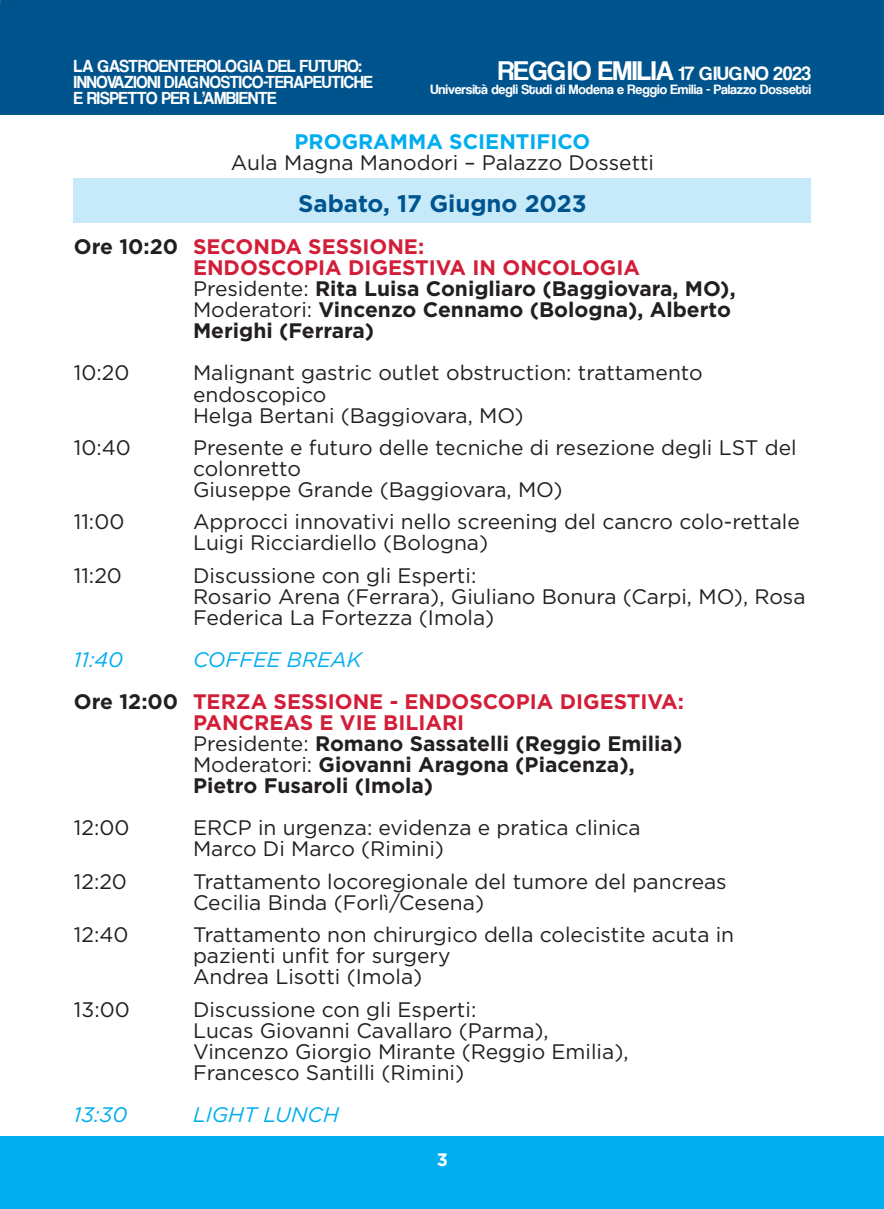
<style>
.page{position:relative;width:884px;height:1209px;background:#fff}
.page>*{position:absolute;margin:0;border:0;box-sizing:border-box;transform-origin:0 0}
.t1{font:27.8px "Coolvetica Rg";color:#fff}
.t2{font:700 24px "Gotham";color:#00548e}
.t3{font:21px/21px "Gotham";color:#231f20}
.t4{font:700 21px/21px "Gotham";color:#231f20}
.t5{font:700 21px/42px "Gotham";color:#d21e39}
.t6{font:700 21px "Gotham";color:#00aeef}
.t7{font:italic 21px "Gotham";color:#00aeef}
.t8{font:18px/16px "Coolvetica Rg";color:#fff;scale:.95 1}
.t9{font:700 18px "Gotham";color:#fff}
.t10{font:14px "Coolvetica Rg";color:#fff}
.s1{font-size:20px}
.s2{color:#d21e39}
.s3{font-weight:400}
.s4{font-weight:400;font-style:italic;color:#00aeef}
.s5{color:#231f20}
</style>
<div class="page">
<div style="left:17px;top:0;width:867px;height:115px;background:#00548e"></div>
<div style="left:17px;top:1136px;width:867px;height:72px;background:#00aeef"></div>
<div style="left:0;top:1136px;width:17px;height:72px;background:#00aeef"></div>
<div style="left:0;top:0;width:17px;height:115px;background:#00548e"></div>
<div style="left:74px;top:178px;width:737px;height:45px;background:#c6eafa"></div>
<p class="t8" style="left:74px;top:58px;width:316px">LA GASTROENTEROLOGIA DEL FUTURO:<br>INNOVAZIONI DIAGNOSTICO-TERAPEUTICHE<br>E RISPETTO PER L’AMBIENTE</p>
<h1 class="t1" style="left:498px;top:54px;width:314px">REGGIO EMILIA <span class="s1">17 GIUGNO 2023</span></h1>
<p class="t10" style="left:430px;top:81px;width:382px">Università degli Studi di Modena e Reggio Emilia - Palazzo Dossetti</p>
<p class="t6" style="left:295px;top:128px;width:297px">PROGRAMMA SCIENTIFICO</p>
<p class="t3" style="left:231px;top:152px;width:425px">Aula Magna Manodori – Palazzo Dossetti</p>
<p class="t2" style="left:298px;top:188px;width:290px">Sabato, 17 Giugno 2023</p>
<p class="t4" style="left:193px;top:236px;width:544px;text-indent:-119px">Ore 10:20 <span class="s2">SECONDA SESSIONE:<br>ENDOSCOPIA DIGESTIVA IN ONCOLOGIA </span><span class="s3">Presidente:</span> Rita Luisa Conigliaro (Baggiovara, MO), <span class="s3">Moderatori:</span> Vincenzo Cennamo (Bologna), Alberto Merighi (Ferrara)</p>
<p class="t3" style="left:74px;top:362px;width:57px">10:20</p>
<p class="t3" style="left:193px;top:362px;width:511px">Malignant gastric outlet obstruction: trattamento endoscopico<br>Helga Bertani (Baggiovara, MO)</p>
<p class="t3" style="left:74px;top:436px;width:58px">10:40</p>
<p class="t3" style="left:193px;top:436px;width:605px">Presente e futuro delle tecniche di resezione degli LST del colonretto<br>Giuseppe Grande (Baggiovara, MO)</p>
<p class="t3" style="left:74px;top:511px;width:52px">11:00</p>
<p class="t3" style="left:193px;top:511px;width:608px">Approcci innovativi nello screening del cancro colo-rettale<br>Luigi Ricciardiello (Bologna)</p>
<p class="t3" style="left:74px;top:564px;width:49px">11:20</p>
<p class="t3" style="left:193px;top:564px;width:614px">Discussione con gli Esperti:<br>Rosario Arena (Ferrara), Giuliano Bonura (Carpi, MO), Rosa<br>Federica La Fortezza (Imola)</p>
<p class="t7" style="left:74px;top:646px;width:51px">11:40</p>
<p class="t5" style="left:74px;top:638px;width:612px;text-indent:119px"><span class="s4">COFFEE BREAK<br></span><span class="s5">Ore 12:00</span> TERZA SESSIONE - ENDOSCOPIA DIGESTIVA:</p>
<p class="t4" style="left:193px;top:712px;width:491px"><span class="s2">PANCREAS E VIE BILIARI<br></span><span class="s3">Presidente:</span> Romano Sassatelli (Reggio Emilia)<br><span class="s3">Moderatori:</span> Giovanni Aragona (Piacenza), Pietro Fusaroli (Imola)</p>
<p class="t3" style="left:74px;top:817px;width:57px">12:00</p>
<p class="t3" style="left:193px;top:817px;width:449px">ERCP in urgenza: evidenza e pratica clinica<br>Marco Di Marco (Rimini)</p>
<p class="t3" style="left:74px;top:870px;width:55px">12:20</p>
<p class="t3" style="left:193px;top:870px;width:535px">Trattamento locoregionale del tumore del pancreas<br>Cecilia Binda (Forlì/Cesena)</p>
<p class="t3" style="left:74px;top:923px;width:56px">12:40</p>
<p class="t3" style="left:193px;top:923px;width:543px">Trattamento non chirurgico della colecistite acuta in pazienti unfit for surgery<br>Andrea Lisotti (Imola)</p>
<p class="t3" style="left:74px;top:998px;width:57px">13:00</p>
<p class="t3" style="left:193px;top:998px;width:437px">Discussione con gli Esperti:<br>Lucas Giovanni Cavallaro (Parma), Vincenzo Giorgio Mirante (Reggio Emilia), Francesco Santilli (Rimini)</p>
<p class="t7" style="left:74px;top:1101px;width:55px">13:30</p>
<p class="t7" style="left:193px;top:1101px;width:147px">LIGHT LUNCH</p>
<p class="t9" style="left:437px;top:1148px;width:13px">3</p>
</div>
